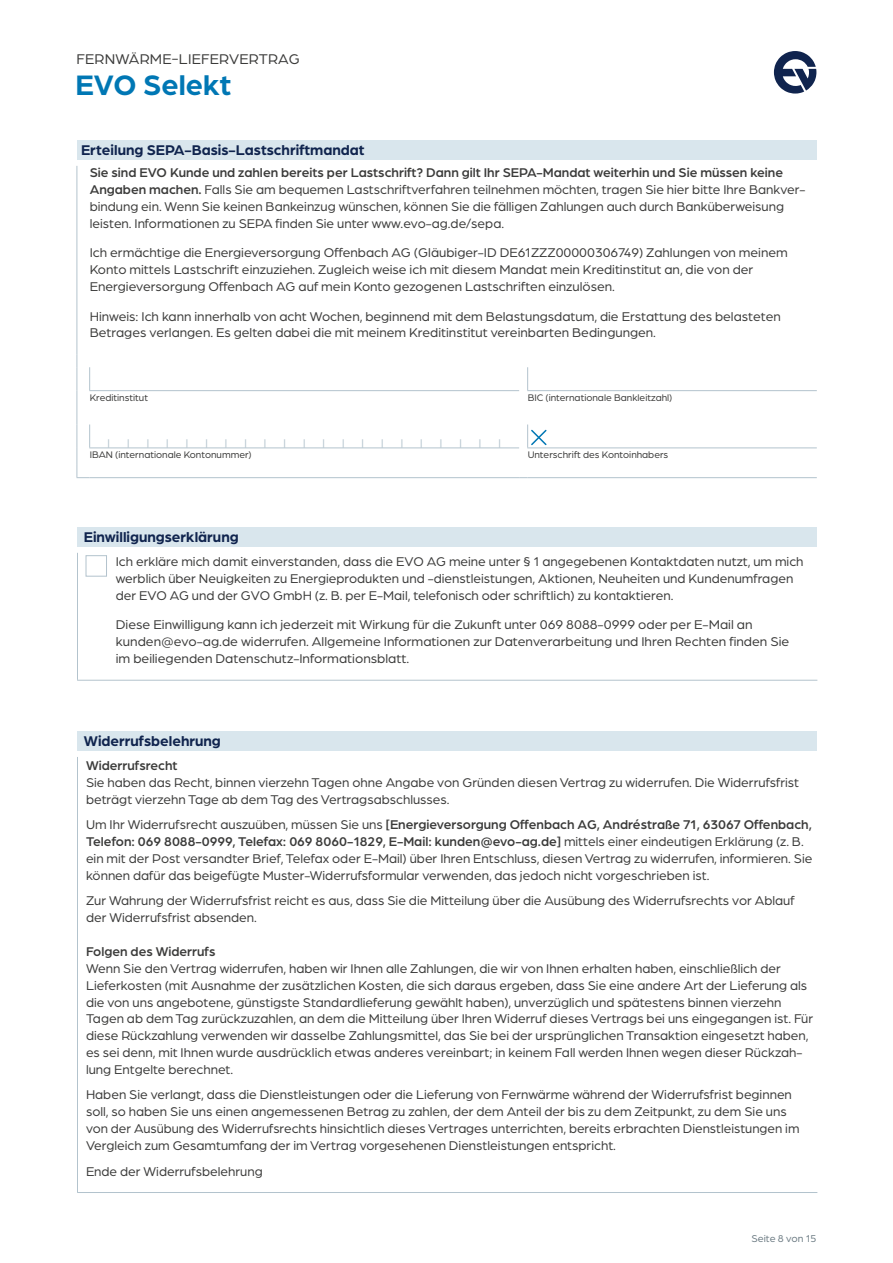
<style>
.page{position:relative;width:893px;height:1263px;background:#fff}
.page>*{position:absolute;margin:0;border:0;box-sizing:border-box;transform-origin:0 0}
.t1{font:700 30px "Arboria";color:#0077b4}
.t2{font:700 15px "Arboria";color:#10244e}
.t3{font:15px "Arboria";letter-spacing:.015em;color:#3b3b3a}
.t4{font:13.5px/16.8px "Arboria";color:#3b3b3a}
.t5{font:500 13.5px "Arboria";color:#3b3b3a}
.t6{font:10.5px "Arboria";color:#6b7a82}
.t7{font:10.2px "Arboria";color:#3b3b3a}
.t8{font:500 9.15px "Arboria";color:#b3c3cd;scale:1.11 1}
.s1{font-weight:500}
</style>
<div class="page">
<div style="left:77px;top:527px;width:740px;height:19px;background:#d9e6ed"></div>
<hr style="left:77px;top:553px;width:1px;height:127px;background:#b3c3cd">
<hr style="left:77px;top:680px;width:740px;height:1px;background:#b3c3cd">
<div style="left:86px;top:555px;width:21px;height:21px;background:#fff;border:1px solid #b3c3cd"></div>
<div style="left:77px;top:731px;width:740px;height:19px;background:#d9e6ed"></div>
<hr style="left:77px;top:757px;width:1px;height:435px;background:#b3c3cd">
<hr style="left:77px;top:1192px;width:740px;height:1px;background:#b3c3cd">
<div style="left:77px;top:140px;width:740px;height:19px;background:#d9e6ed"></div>
<svg style="left:89px;top:367px;width:1px;height:23px"></svg>
<svg style="left:527px;top:367px;width:1px;height:23px"></svg>
<hr style="left:89px;top:390px;width:430px;height:1px;background:#b3c3cd">
<hr style="left:527px;top:390px;width:290px;height:1px;background:#b3c3cd">
<hr style="left:527px;top:447px;width:290px;height:1px;background:#b3c3cd">
<hr style="left:89px;top:447px;width:430px;height:1px;background:#b3c3cd">
<hr style="left:77px;top:166px;width:1px;height:188px;background:#b3c3cd">
<svg style="left:77px;top:354px;width:1px;height:37px"></svg>
<hr style="left:77px;top:391px;width:1px;height:33px;background:#b3c3cd">
<svg style="left:77px;top:424px;width:13px;height:54px"></svg>
<hr style="left:90px;top:477px;width:429px;height:1px;background:#b3c3cd">
<hr style="left:528px;top:477px;width:289px;height:1px;background:#b3c3cd">
<svg style="left:527px;top:424px;width:20px;height:23px"></svg>
<svg style="left:774px;top:51px;width:42px;height:43px"></svg>
<p class="t3" style="left:77px;top:49px;width:225px">FERNWÄRME-LIEFERVERTRAG</p>
<h1 class="t1" style="left:75px;top:64px;width:157px">EVO Selekt</h1>
<p class="t2" style="left:81px;top:139px;width:285px">Erteilung SEPA-Basis-Lastschriftmandat</p>
<p class="t4" style="left:90px;top:163px;width:717px"><span class="s1">Sie sind EVO Kunde und zahlen bereits per Lastschrift? Dann gilt Ihr SEPA-Mandat weiterhin und Sie müssen keine Angaben machen.</span> Falls Sie am bequemen Lastschriftverfahren teilnehmen möchten, tragen Sie hier bitte Ihre Bankver&shy;bindung ein. Wenn Sie keinen Bankeinzug wünschen, können Sie die fälligen Zahlungen auch durch Banküberweisung leisten. Informationen zu SEPA finden Sie unter www.evo-ag.de/sepa.</p>
<p class="t4" style="left:90px;top:244px;width:700px">Ich ermächtige die Energieversorgung Offenbach AG (Gläubiger-ID DE61ZZZ00000306749) Zahlungen von meinem<br>Konto mittels Lastschrift einzuziehen. Zugleich weise ich mit diesem Mandat mein Kreditinstitut an, die von der<br>Energieversorgung Offenbach AG auf mein Konto gezogenen Lastschriften einzulösen.</p>
<p class="t4" style="left:90px;top:307px;width:693px">Hinweis: Ich kann innerhalb von acht Wochen, beginnend mit dem Belastungsdatum, die Erstattung des belasteten<br>Betrages verlangen. Es gelten dabei die mit meinem Kreditinstitut vereinbarten Bedingungen.</p>
<p class="t7" style="left:90px;top:391px;width:60px">Kreditinstitut</p>
<p class="t7" style="left:528px;top:391px;width:146px">BIC (internationale Bankleitzahl)</p>
<p class="t8" style="left:108px;top:437px;width:4px">|</p>
<p class="t8" style="left:127px;top:437px;width:4px">|</p>
<p class="t8" style="left:147px;top:437px;width:4px">|</p>
<p class="t8" style="left:166px;top:437px;width:4px">|</p>
<p class="t8" style="left:186px;top:437px;width:4px">|</p>
<p class="t8" style="left:205px;top:437px;width:4px">|</p>
<p class="t8" style="left:225px;top:437px;width:4px">|</p>
<p class="t8" style="left:244px;top:437px;width:4px">|</p>
<p class="t8" style="left:264px;top:437px;width:4px">|</p>
<p class="t8" style="left:283px;top:437px;width:4px">|</p>
<p class="t8" style="left:303px;top:437px;width:4px">|</p>
<p class="t8" style="left:323px;top:437px;width:4px">|</p>
<p class="t8" style="left:342px;top:437px;width:4px">|</p>
<p class="t8" style="left:362px;top:437px;width:4px">|</p>
<p class="t8" style="left:381px;top:437px;width:4px">|</p>
<p class="t8" style="left:401px;top:437px;width:4px">|</p>
<p class="t8" style="left:420px;top:437px;width:4px">|</p>
<p class="t8" style="left:440px;top:437px;width:4px">|</p>
<p class="t8" style="left:459px;top:437px;width:4px">|</p>
<p class="t8" style="left:479px;top:437px;width:4px">|</p>
<p class="t8" style="left:498px;top:437px;width:4px">|</p>
<p class="t7" style="left:90px;top:448px;width:164px">IBAN (internationale Kontonummer)</p>
<p class="t7" style="left:528px;top:448px;width:142px">Unterschrift des Kontoinhabers</p>
<p class="t2" style="left:84px;top:526px;width:156px">Einwilligungserklärung</p>
<p class="t4" style="left:116px;top:553px;width:689px">Ich erkläre mich damit einverstanden, dass die EVO AG meine unter § 1 angegebenen Kontaktdaten nutzt, um mich werblich über Neuigkeiten zu Energieprodukten und -dienstleistungen, Aktionen, Neuheiten und Kundenumfragen der EVO AG und der GVO GmbH (z. B. per E-Mail, telefonisch oder schriftlich) zu kontaktieren.</p>
<p class="t4" style="left:116px;top:616px;width:675px">Diese Einwilligung kann ich jederzeit mit Wirkung für die Zukunft unter 069 8088-0999 oder per E-Mail an kunden@evo-ag.de widerrufen. Allgemeine Informationen zur Datenverarbeitung und Ihren Rechten finden Sie im beiliegenden Datenschutz-Informationsblatt.</p>
<p class="t2" style="left:84px;top:730px;width:139px">Widerrufsbelehrung</p>
<p class="t5" style="left:86px;top:756px;width:93px">Widerrufsrecht</p>
<p class="t4" style="left:86px;top:774px;width:715px">Sie haben das Recht, binnen vierzehn Tagen ohne Angabe von Gründen diesen Vertrag zu widerrufen. Die Widerrufsfrist beträgt vierzehn Tage ab dem Tag des Vertragsabschlusses.</p>
<p class="t4" style="left:86px;top:816px;width:728px">Um Ihr Widerrufsrecht auszuüben, müssen Sie uns <span class="s1">[Energieversorgung Offenbach AG, Andréstraße 71, 63067 Offenbach, Telefon: 069 8088-0999, Telefax: 069 8060-1829, E-Mail: kunden@evo-ag.de]</span> mittels einer eindeutigen Erklärung (z. B. ein mit der Post versandter Brief, Telefax oder E-Mail) über Ihren Entschluss, diesen Vertrag zu widerrufen, informieren. Sie können dafür das beigefügte Muster-Widerrufsformular verwenden, das jedoch nicht vorgeschrieben ist.</p>
<p class="t4" style="left:86px;top:892px;width:710px">Zur Wahrung der Widerrufsfrist reicht es aus, dass Sie die Mitteilung über die Ausübung des Widerrufsrechts vor Ablauf der Widerrufsfrist absenden.</p>
<p class="t5" style="left:86px;top:942px;width:131px">Folgen des Widerrufs</p>
<p class="t4" style="left:86px;top:959px;width:729px">Wenn Sie den Vertrag widerrufen, haben wir Ihnen alle Zahlungen, die wir von Ihnen erhalten haben, einschließlich der Lieferkosten (mit Ausnahme der zusätzlichen Kosten, die sich daraus ergeben, dass Sie eine andere Art der Lieferung als die von uns angebotene, günstigste Standardlieferung gewählt haben), unverzüglich und spätestens binnen vierzehn Tagen ab dem Tag zurückzuzahlen, an dem die Mitteilung über Ihren Widerruf dieses Vertrags bei uns eingegangen ist. Für diese Rückzahlung verwenden wir dasselbe Zahlungsmittel, das Sie bei der ursprünglichen Transaktion eingesetzt haben, es sei denn, mit Ihnen wurde ausdrücklich etwas anderes vereinbart; in keinem Fall werden Ihnen wegen dieser Rückzah&shy;lung Entgelte berechnet.</p>
<p class="t4" style="left:86px;top:1086px;width:715px">Haben Sie verlangt, dass die Dienstleistungen oder die Lieferung von Fernwärme während der Widerrufsfrist beginnen soll, so haben Sie uns einen angemessenen Betrag zu zahlen, der dem Anteil der bis zu dem Zeitpunkt, zu dem Sie uns von der Ausübung des Widerrufsrechts hinsichtlich dieses Vertrages unterrichten, bereits erbrachten Dienstleistungen im Vergleich zum Gesamtumfang der im Vertrag vorgesehenen Dienstleistungen entspricht.</p>
<p class="t4" style="left:86px;top:1162px;width:178px">Ende der Widerrufsbelehrung</p>
<p class="t6" style="left:751px;top:1231px;width:66px">Seite 8 von 15</p>
</div>
